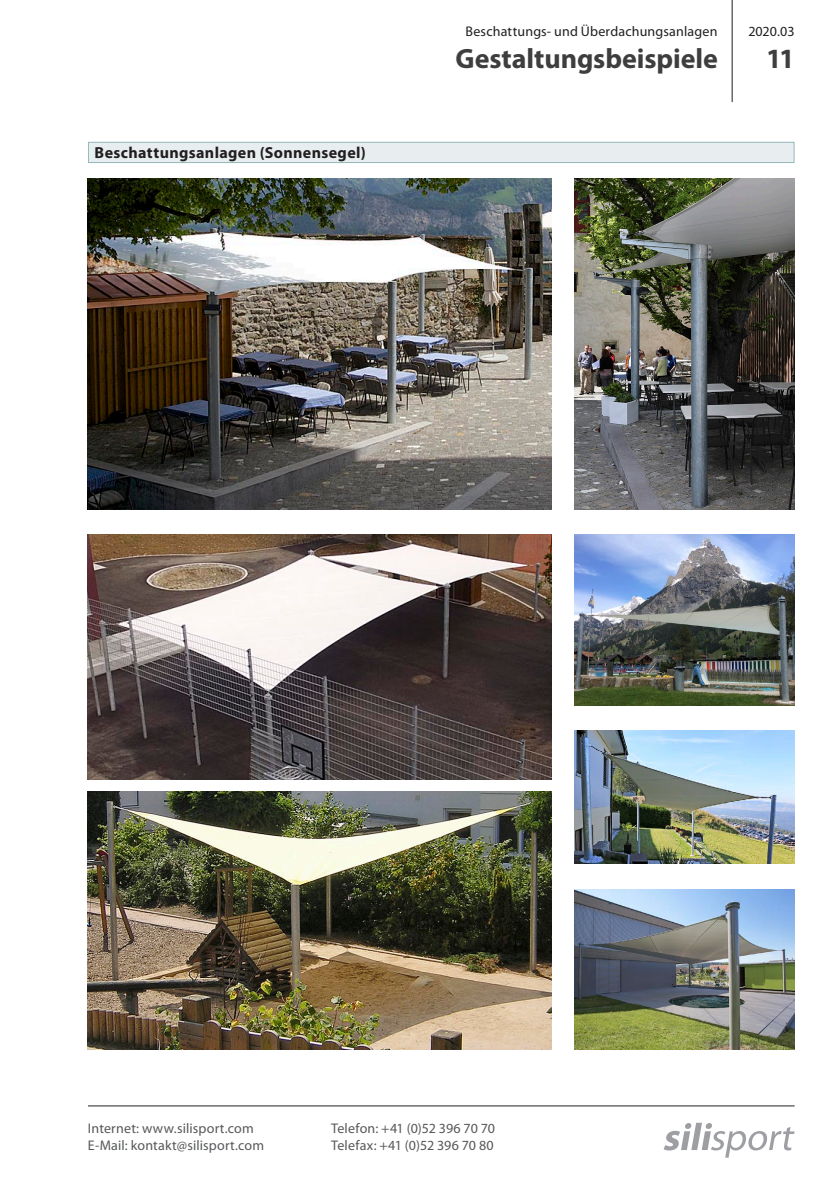
<style>
.page{position:relative;width:840px;height:1191px;background:#fff}
.page>*{position:absolute;margin:0;border:0;box-sizing:border-box;transform-origin:0 0}
.t1{font:700 28px "Myriad Pro";letter-spacing:-.005em;color:#3e3e3f}
.t2{font:700 16px "Myriad Pro";letter-spacing:.025em;color:#231f20}
.t3{font:14px/16.8px "Myriad Pro";letter-spacing:.01em;color:#57585a}
.t4{font:14px "Myriad Pro";letter-spacing:.01em;color:#231f20}
</style>
<div class="page">
<hr style="left:88px;top:1105px;width:706px;height:1px;background:#231f20">
<hr style="left:731px;top:0;width:1px;height:102px;background:#231f20">
<svg style="left:663px;top:1122px;width:131px;height:35px"></svg>
<img style="left:574px;top:534px;width:220px;height:172px">
<img style="left:574px;top:179px;width:220px;height:330px">
<img style="left:574px;top:730px;width:220px;height:133px">
<img style="left:88px;top:179px;width:463px;height:330px">
<img style="left:88px;top:534px;width:463px;height:245px">
<img style="left:88px;top:791px;width:463px;height:258px">
<img style="left:574px;top:889px;width:220px;height:160px">
<div style="left:88px;top:142px;width:705px;height:20px;background:#e8eeef"></div>
<div style="left:88px;top:142px;width:706px;height:21px;border:1px solid #95b8bb"></div>
<p class="t2" style="left:95px;top:142px;width:272px">Beschattungsanlagen (Sonnensegel)</p>
<p class="t4" style="left:465px;top:23px;width:253px">Beschattungs- und Überdachungsanlagen</p>
<h1 class="t1" style="left:455px;top:41px;width:264px">Gestaltungsbeispiele</h1>
<p class="t4" style="left:748px;top:23px;width:48px">2020.03</p>
<h1 class="t1" style="left:765px;top:41px;width:30px">11</h1>
<p class="t3" style="left:88px;top:1120px;width:177px">Internet: www.silisport.com<br>E-Mail: kontakt@silisport.com</p>
<p class="t3" style="left:331px;top:1120px;width:165px">Telefon: +41 (0)52 396 70 70<br>Telefax: +41 (0)52 396 70 80</p>
</div>
